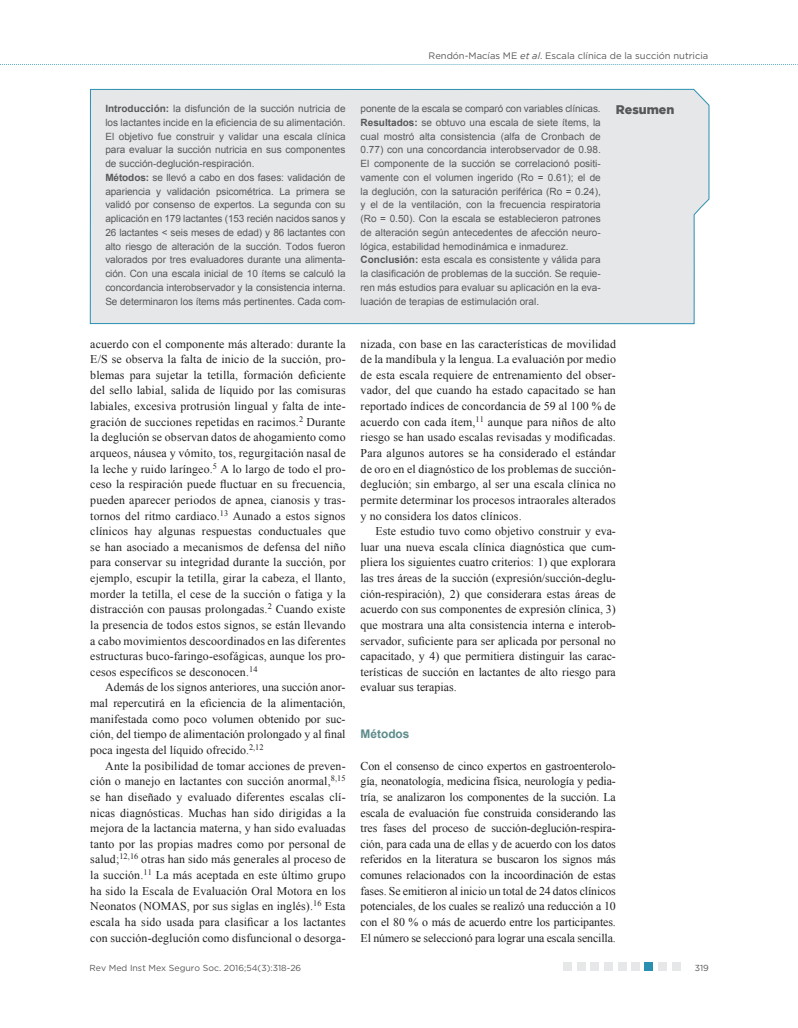
<style>
.page{position:relative;width:798px;height:1028px;background:#fff}
.page>*{position:absolute;margin:0;border:0;box-sizing:border-box;transform-origin:0 0}
.t1{font:900 12.5px "Gotham";color:#57585a}
.t2{font:11.88px/15.6px "Times New Roman";letter-spacing:.005em;color:#231f20;text-align:justify}
.t3{font:700 11.88px "Arial";color:#5d8b8b}
.t4{font:10px/13.8px "Arial";color:#57585a}
.t5{font:9.38px "Gotham HTF";color:#57585a}
.t6{font:8.75px "Gotham HTF";color:#57585a}
.s1{font-family:"Gotham";font-style:italic}
.s2{font-weight:700}
</style>
<div class="page">
<svg style="left:0;top:64px;width:798px;height:1px"></svg>
<svg style="left:90px;top:64px;width:619px;height:260px;background:#e6e8ea"></svg>
<div style="left:644px;top:962px;width:9px;height:9px;background:#2a8fb0"></div>
<div style="left:671px;top:962px;width:9px;height:9px;background:#e6e7e9"></div>
<div style="left:657px;top:962px;width:9px;height:9px;background:#e6e7e9"></div>
<div style="left:603px;top:962px;width:9px;height:9px;background:#e6e7e9"></div>
<div style="left:631px;top:962px;width:8px;height:9px;background:#e6e7e9"></div>
<div style="left:617px;top:962px;width:9px;height:9px;background:#e6e7e9"></div>
<div style="left:562px;top:962px;width:9px;height:9px;background:#e6e7e9"></div>
<div style="left:590px;top:962px;width:9px;height:9px;background:#e6e7e9"></div>
<div style="left:576px;top:962px;width:9px;height:9px;background:#e6e7e9"></div>
<p class="t5" style="left:428px;top:51px;width:281px">Rendón-Macías ME <span class="s1">et al</span>. Escala clínica de la succión nutricia</p>
<p class="t4" style="left:105px;top:102px;width:241px"><span class="s2">Introducción:</span> la disfunción de la succión nutricia de los lactantes incide en la eficiencia de su alimentación.<br>El objetivo fue construir y validar una escala clínica para evaluar la succión nutricia en sus componentes de succión-deglución-respiración.<br><span class="s2">Métodos:</span> se llevó a cabo en dos fases: validación de apariencia y validación psicométrica. La primera se validó por consenso de expertos. La segunda con su aplicación en 179 lactantes (153 recién nacidos sanos y 26 lactantes &lt; seis meses de edad) y 86 lactantes con alto riesgo de alteración de la succión. Todos fueron valorados por tres evaluadores durante una alimenta&shy;ción. Con una escala inicial de 10 ítems se calculó la concordancia interobservador y la consistencia interna.<br>Se determinaron los ítems más pertinentes. Cada com-</p>
<p class="t4" style="left:360px;top:102px;width:241px">ponente de la escala se comparó con variables clínicas.<br><span class="s2">Resultados:</span> se obtuvo una escala de siete ítems, la cual mostró alta consistencia (alfa de Cronbach de 0.77) con una concordancia interobservador de 0.98.<br>El componente de la succión se correlacionó positi&shy;vamente con el volumen ingerido (Ro = 0.61); el de la deglución, con la saturación periférica (Ro = 0.24), y el de la ventilación, con la frecuencia respiratoria (Ro = 0.50). Con la escala se establecieron patrones de alteración según antecedentes de afección neuro&shy;lógica, estabilidad hemodinámica e inmadurez.<br><span class="s2">Conclusión:</span> esta escala es consistente y válida para la clasificación de problemas de la succión. Se requie&shy;ren más estudios para evaluar su aplicación en la eva&shy;luación de terapias de estimulación oral.</p>
<p class="t2" style="left:90px;top:335px;width:257px">acuerdo con el componente más alterado: durante la E/S se observa la falta de inicio de la succión, pro&shy;blemas para sujetar la tetilla, formación deficiente del sello labial, salida de líquido por las comisuras labiales, excesiva protrusión lingual y falta de inte&shy;gración de succiones repetidas en racimos.<sup>2</sup> Durante la deglución se observan datos de ahogamiento como arqueos, náusea y vómito, tos, regurgitación nasal de la leche y ruido laríngeo.<sup>5</sup> A lo largo de todo el pro&shy;ceso la respiración puede fluctuar en su frecuencia, pueden aparecer periodos de apnea, cianosis y tras&shy;tornos del ritmo cardiaco.<sup>13</sup> Aunado a estos signos clínicos hay algunas respuestas conductuales que se han asociado a mecanismos de defensa del niño para conservar su integridad durante la succión, por ejemplo, escupir la tetilla, girar la cabeza, el llanto, morder la tetilla, el cese de la succión o fatiga y la distracción con pausas prolongadas.<sup>2</sup> Cuando existe la presencia de todos estos signos, se están llevando a cabo movimientos descoordinados en las diferentes estructuras buco-faringo-esofágicas, aunque los pro&shy;cesos específicos se desconocen.<sup>14</sup></p>
<p class="t2" style="left:90px;top:679px;width:257px;text-indent:15px">Además de los signos anteriores, una succión anor&shy;mal repercutirá en la eficiencia de la alimentación, manifestada como poco volumen obtenido por suc&shy;ción, del tiempo de alimentación prolongado y al final poca ingesta del líquido ofrecido.<sup>2,12</sup></p>
<p class="t2" style="left:90px;top:757px;width:257px;text-indent:15px">Ante la posibilidad de tomar acciones de preven&shy;ción o manejo en lactantes con succión anormal,<sup>8,15 </sup>se han diseñado y evaluado diferentes escalas clí&shy;nicas diagnósticas. Muchas han sido dirigidas a la mejora de la lactancia materna, y han sido evaluadas tanto por las propias madres como por personal de salud;<sup>12,16</sup> otras han sido más generales al proceso de la succión.<sup>11</sup> La más aceptada en este último grupo ha sido la Escala de Evaluación Oral Motora en los Neonatos (NOMAS, por sus siglas en inglés).<sup>16</sup> Esta escala ha sido usada para clasificar a los lactantes con succión-deglución como disfuncional o desorga-</p>
<p class="t1" style="left:615px;top:103px;width:60px">Resumen</p>
<p class="t2" style="left:360px;top:335px;width:257px">nizada, con base en las características de movilidad de la mandíbula y la lengua. La evaluación por medio de esta escala requiere de entrenamiento del obser&shy;vador, del que cuando ha estado capacitado se han reportado índices de concordancia de 59 al 100 % de acuerdo con cada ítem,<sup>11</sup> aunque para niños de alto riesgo se han usado escalas revisadas y modificadas.<br>Para algunos autores se ha considerado el estándar de oro en el diagnóstico de los problemas de succión&shy;deglución; sin embargo, al ser una escala clínica no permite determinar los procesos intraorales alterados y no considera los datos clínicos.</p>
<p class="t2" style="left:360px;top:523px;width:257px;text-indent:15px">Este estudio tuvo como objetivo construir y eva&shy;luar una nueva escala clínica diagnóstica que cum&shy;pliera los siguientes cuatro criterios: 1) que explorara las tres áreas de la succión (expresión/succión-deglu&shy;ción-respiración), 2) que considerara estas áreas de acuerdo con sus componentes de expresión clínica, 3) que mostrara una alta consistencia interna e interob&shy;servador, suficiente para ser aplicada por personal no capacitado, y 4) que permitiera distinguir las carac&shy;terísticas de succión en lactantes de alto riesgo para evaluar sus terapias.</p>
<p class="t3" style="left:360px;top:726px;width:50px">Métodos</p>
<p class="t2" style="left:360px;top:757px;width:257px">Con el consenso de cinco expertos en gastroenterolo&shy;gía, neonatología, medicina física, neurología y pedia&shy;tría, se analizaron los componentes de la succión. La escala de evaluación fue construida considerando las tres fases del proceso de succión-deglución-respira&shy;ción, para cada una de ellas y de acuerdo con los datos referidos en la literatura se buscaron los signos más comunes relacionados con la incoordinación de estas fases. Se emitieron al inicio un total de 24 datos clínicos potenciales, de los cuales se realizó una reducción a 10 con el 80 % o más de acuerdo entre los participantes.<br>El número se seleccionó para lograr una escala sencilla.</p>
<p class="t6" style="left:89px;top:963px;width:213px">Rev Med Inst Mex Seguro Soc. 2016;54(3):318-26</p>
<p class="t6" style="left:694px;top:962px;width:16px">319</p>
</div>
